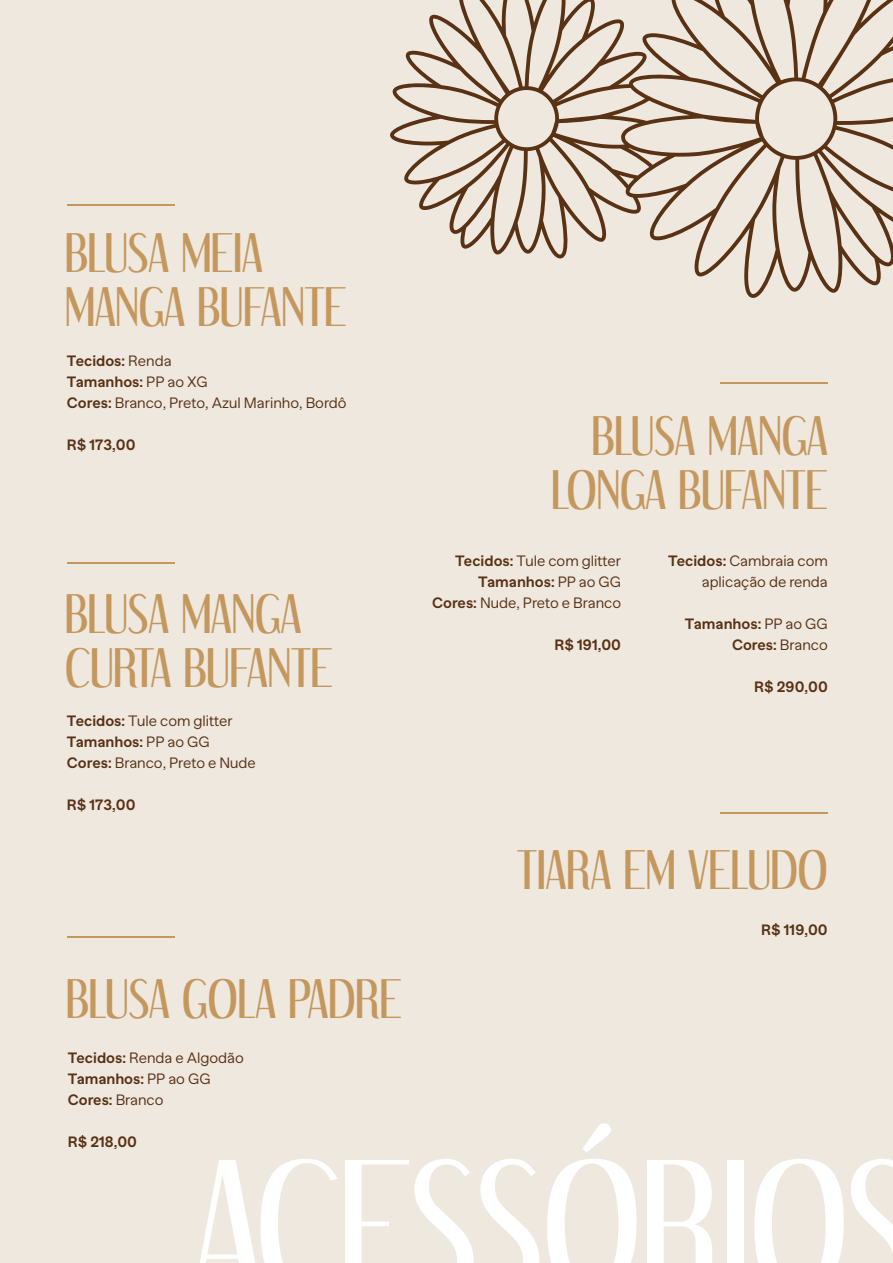
<style>
.page{position:relative;width:893px;height:1263px;background:#efe8df}
.page>*{position:absolute;margin:0;border:0;box-sizing:border-box;transform-origin:0 0}
.t1{font:160.2px "Dream Orphans";color:#fff}
.t2{font:48.6px/54.2px "Dream Orphans";color:#c4975c}
.t3{font:300 15px/21px "Banana Grotesk";color:#593113}
.t4{font:700 15px/21px "Banana Grotesk";color:#593113;text-align:right}
.s1{font-weight:700}
.s2{font-weight:300}
</style>
<div class="page">
<svg style="left:390px;top:0;width:503px;height:298px"></svg>
<hr style="left:67px;top:204px;width:108px;height:2px;background:#c4975c">
<hr style="left:67px;top:562px;width:108px;height:2px;background:#c4975c">
<hr style="left:67px;top:937px;width:108px;height:1px;background:#c4975c">
<hr style="left:720px;top:382px;width:108px;height:2px;background:#c4975c">
<hr style="left:720px;top:812px;width:108px;height:2px;background:#c4975c">
<h2 class="t2" style="left:65px;top:224px;width:283px">BLUSA MEIA<br>MANGA BUFANTE</h2>
<p class="t3" style="left:67px;top:350px;width:281px"><span class="s1">Tecidos:</span> Renda<br><span class="s1">Tamanhos:</span> PP ao XG<br><span class="s1">Cores:</span> Branco, Preto, Azul Marinho, Bordô</p>
<p class="t4" style="left:67px;top:434px;width:70px">R$ 173,00</p>
<h2 class="t2" style="left:65px;top:585px;width:269px">BLUSA MANGA<br>CURTA BUFANTE</h2>
<p class="t3" style="left:67px;top:711px;width:190px"><span class="s1">Tecidos:</span> Tule com glitter<br><span class="s1">Tamanhos:</span> PP ao GG<br><span class="s1">Cores:</span> Branco, Preto e Nude</p>
<p class="t4" style="left:67px;top:795px;width:70px">R$ 173,00</p>
<h2 class="t2" style="left:552px;top:407px;width:278px;text-align:right">BLUSA MANGA<br>LONGA BUFANTE</h2>
<p class="t3" style="left:432px;top:551px;width:190px;text-align:right"><span class="s1">Tecidos:</span> Tule com glitter<br><span class="s1">Tamanhos:</span> PP ao GG<br><span class="s1">Cores:</span> Nude, Preto e Branco</p>
<p class="t4" style="left:554px;top:635px;width:68px">R$ 191,00</p>
<p class="t3" style="left:668px;top:551px;width:161px;text-align:right"><span class="s1">Tecidos:</span> Cambraia com aplicação de renda</p>
<p class="t4" style="left:685px;top:614px;width:144px">Tamanhos: <span class="s2">PP ao GG<br></span>Cores: <span class="s2">Branco</span></p>
<p class="t4" style="left:754px;top:677px;width:75px">R$ 290,00</p>
<h2 class="t2" style="left:517px;top:841px;width:312px">TIARA EM VELUDO</h2>
<p class="t4" style="left:761px;top:920px;width:68px">R$ 119,00</p>
<h2 class="t2" style="left:66px;top:970px;width:338px">BLUSA GOLA PADRE</h2>
<p class="t3" style="left:68px;top:1048px;width:178px"><span class="s1">Tecidos:</span> Renda e Algodão<br><span class="s1">Tamanhos:</span> PP ao GG<br><span class="s1">Cores:</span> Branco</p>
<p class="t4" style="left:68px;top:1132px;width:71px">R$ 218,00</p>
<h1 class="t1" style="left:194px;top:1123px;width:721px">ACESSÓRIOS</h1>
</div>
